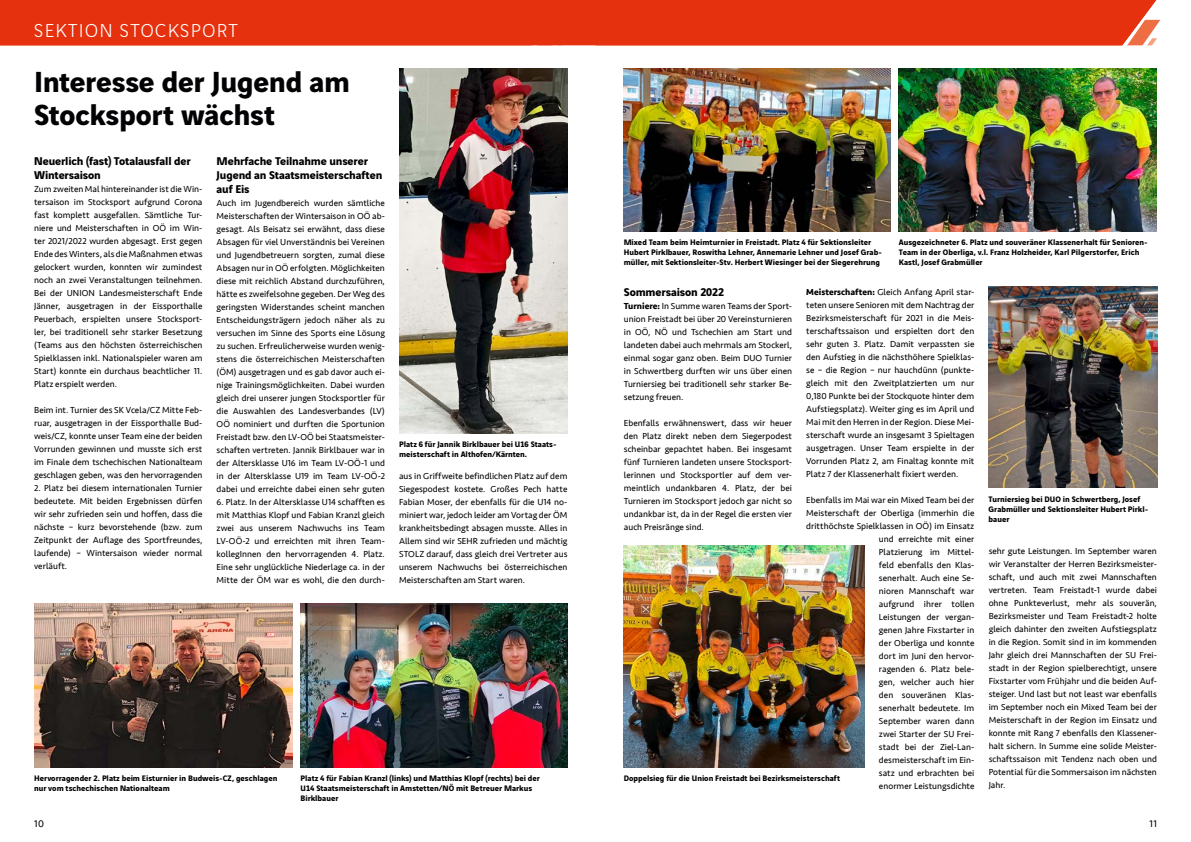
<style>
.page{position:relative;width:1191px;height:842px;background:#fff}
.page>*{position:absolute;margin:0;border:0;box-sizing:border-box;transform-origin:0 0}
.t1{font:700 31px/33px "Vinci Sans";letter-spacing:-.01em;color:#020103}
.t2{font:300 20px "Vinci Sans";letter-spacing:.07em;color:#fff}
.t3{font:700 12px/14px "Vinci Sans";letter-spacing:-.01em;color:#000}
.t4{font:10px "Seravek";color:#000}
.t5{font:9px/13px "Seravek";color:#000;text-align:justify}
.t6{font:700 8.5px/10px "Vinci Sans";color:#000}
.s1{font-weight:700}
</style>
<div class="page">
<div style="left:0;top:0;width:1156px;height:45px;background:#e6310e"></div>
<img style="left:34px;top:604px;width:258px;height:163px">
<img style="left:301px;top:604px;width:266px;height:163px">
<img style="left:399px;top:68px;width:168px;height:365px">
<img style="left:624px;top:68px;width:266px;height:163px">
<img style="left:988px;top:286px;width:169px;height:202px">
<img style="left:899px;top:68px;width:258px;height:163px">
<img style="left:623px;top:546px;width:241px;height:221px">
<h2 class="t2" style="left:34px;top:16px;width:205px">SEKTION STOCKSPORT</h2>
<h1 class="t1" style="left:34px;top:62px;width:317px">Interesse der Jugend am<br>Stocksport wächst</h1>
<h3 class="t3" style="left:34px;top:153px;width:158px">Neuerlich (fast) Totalausfall der<br>Wintersaison</h3>
<p class="t5" style="left:34px;top:182px;width:170px">Zum zweiten Mal hintereinander ist die Win&shy;tersaison im Stocksport aufgrund Corona fast komplett ausgefallen. Sämtliche Tur&shy;niere und Meisterschaften in OÖ im Win&shy;ter 2021/2022 wurden abgesagt. Erst gegen Ende des Winters, als die Maßnahmen etwas gelockert wurden, konnten wir zumindest noch an zwei Veranstaltungen teilnehmen.<br>Bei der UNION Landesmeisterschaft Ende Jänner, ausgetragen in der Eissporthalle Peuerbach, erspielten unsere Stocksport&shy;ler, bei traditionell sehr starker Besetzung (Teams aus den höchsten österreichischen Spielklassen inkl. Nationalspieler waren am Start) konnte ein durchaus beachtlicher 11.<br>Platz erspielt werden.</p>
<p class="t5" style="left:34px;top:403px;width:170px">Beim int. Turnier des SK Vcela/CZ Mitte Feb&shy;ruar, ausgetragen in der Eissporthalle Bud&shy;weis/CZ, konnte unser Team eine der beiden Vorrunden gewinnen und musste sich erst im Finale dem tschechischen Nationalteam geschlagen geben, was den hervorragenden</p>
<p class="t5" style="left:34px;top:481px;width:170px">2. Platz bei diesem internationalen Turnier bedeutete. Mit beiden Ergebnissen dürfen wir sehr zufrieden sein und hoffen, dass die nächste – kurz bevorstehende (bzw. zum Zeitpunkt der Auflage des Sportfreundes, laufende) – Wintersaison wieder normal verläuft.</p>
<h3 class="t3" style="left:217px;top:153px;width:167px">Mehrfache Teilnahme unserer<br>Jugend an Staatsmeisterschaften auf Eis</h3>
<p class="t5" style="left:217px;top:196px;width:170px">Auch im Jugendbereich wurden sämtliche Meisterschaften der Wintersaison in OÖ ab&shy;gesagt. Als Beisatz sei erwähnt, dass diese Absagen für viel Unverständnis bei Vereinen und Jugendbetreuern sorgten, zumal diese Absagen nur in OÖ erfolgten. Möglichkeiten diese mit reichlich Abstand durchzuführen, hätte es zweifelsohne gegeben. Der Weg des geringsten Widerstandes scheint manchen Entscheidungsträgern jedoch näher als zu versuchen im Sinne des Sports eine Lösung zu suchen. Erfreulicherweise wurden wenig&shy;stens die österreichischen Meisterschaften (ÖM) ausgetragen und es gab davor auch ei&shy;nige Trainingsmöglichkeiten. Dabei wurden gleich drei unserer jungen Stocksportler für die Auswahlen des Landesverbandes (LV)<br>OÖ nominiert und durften die Sportunion Freistadt bzw. den LV-OÖ bei Staatsmeister&shy;schaften vertreten. Jannik Birklbauer war in der Altersklasse U16 im Team LV-OÖ-1 und in der Altersklasse U19 im Team LV-OÖ-2 dabei und erreichte dabei einen sehr guten</p>
<p class="t5" style="left:217px;top:495px;width:170px">6. Platz. In der Altersklasse U14 schafften es mit Matthias Klopf und Fabian Kranzl gleich zwei aus unserem Nachwuchs ins Team LV-OÖ-2 und erreichten mit ihren Team&shy;kollegInnen den hervorragenden 4. Platz.<br>Eine sehr unglückliche Niederlage ca. in der Mitte der ÖM war es wohl, die den durch-</p>
<p class="t6" style="left:623px;top:236px;width:260px">Mixed Team beim Heimturnier in Freistadt. Platz 4 für Sektionsleiter<br>Hubert Pirklbauer, Roswitha Lehner, Annemarie Lehner und Josef Grab&shy;müller, mit Sektionsleiter-Stv. Herbert Wiesinger bei der Siegerehrung</p>
<p class="t6" style="left:899px;top:236px;width:250px">Ausgezeichneter 6. Platz und souveräner Klassenerhalt für Senioren-<br>Team in der Oberliga, v.l. Franz Holzheider, Karl Pilgerstorfer, Erich<br>Kastl, Josef Grabmüller</p>
<h3 class="t3" style="left:624px;top:283px;width:102px">Sommersaison 2022</h3>
<p class="t5" style="left:624px;top:299px;width:170px"><span class="s1">Turniere:</span> In Summe waren Teams der Sport&shy;union Freistadt bei über 20 Vereinsturnieren in OÖ, NÖ und Tschechien am Start und landeten dabei auch mehrmals am Stockerl, einmal sogar ganz oben. Beim DUO Turnier in Schwertberg durften wir uns über einen Turniersieg bei traditionell sehr starker Be&shy;setzung freuen.</p>
<p class="t5" style="left:624px;top:416px;width:170px">Ebenfalls erwähnenswert, dass wir heuer den Platz direkt neben dem Siegerpodest scheinbar gepachtet haben. Bei insgesamt fünf Turnieren landeten unsere Stocksport&shy;lerinnen und Stocksportler auf dem ver&shy;meintlich undankbaren 4. Platz, der bei Turnieren im Stocksport jedoch gar nicht so undankbar ist, da in der Regel die ersten vier auch Preisränge sind.</p>
<p class="t5" style="left:806px;top:285px;width:170px"><span class="s1">Meisterschaften:</span> Gleich Anfang April star&shy;teten unsere Senioren mit dem Nachtrag der Bezirksmeisterschaft für 2021 in die Meis&shy;terschaftssaison und erspielten dort den sehr guten 3. Platz. Damit verpassten sie den Aufstieg in die nächsthöhere Spielklas&shy;se – die Region – nur hauchdünn (punkte&shy;gleich mit den Zweitplatzierten um nur 0,180 Punkte bei der Stockquote hinter dem Aufstiegsplatz). Weiter ging es im April und Mai mit den Herren in der Region. Diese Mei&shy;sterschaft wurde an insgesamt 3 Spieltagen ausgetragen. Unser Team erspielte in der Vorrunden Platz 2, am Finaltag konnte mit Platz 7 der Klassenerhalt fixiert werden.</p>
<p class="t5" style="left:806px;top:493px;width:170px;text-align:right">Ebenfalls im Mai war ein Mixed Team bei der<br>Meisterschaft der Oberliga (immerhin die dritthöchste Spielklassen in OÖ) im Einsatz und erreichte mit einer<br>Platzierung im Mittel-<br>feld ebenfalls den Klas-<br>senerhalt. Auch eine Se-<br>nioren Mannschaft war<br>aufgrund ihrer tollen<br>Leistungen der vergan-<br>genen Jahre Fixstarter in<br>der Oberliga und konnte<br>dort im Juni den hervor-<br>ragenden 6. Platz bele-<br>gen, welcher auch hier<br>den souveränen Klas-<br>senerhalt bedeutete. Im<br>September waren dann<br>zwei Starter der SU Frei-<br>stadt bei der Ziel-Lan-<br>desmeisterschaft im Ein-<br>satz und erbrachten bei<br>enormer Leistungsdichte</p>
<p class="t6" style="left:399px;top:438px;width:159px">Platz 6 für Jannik Birklbauer bei U16 Staats&shy;meisterschaft in Althofen/Kärnten.</p>
<p class="t5" style="left:399px;top:469px;width:170px">aus in Griffweite befindlichen Platz auf dem Siegespodest kostete. Großes Pech hatte Fabian Moser, der ebenfalls für die U14 no&shy;miniert war, jedoch leider am Vortag der ÖM krankheitsbedingt absagen musste. Alles in Allem sind wir SEHR zufrieden und mächtig STOLZ darauf, dass gleich drei Vertreter aus unserem Nachwuchs bei österreichischen Meisterschaften am Start waren.</p>
<p class="t6" style="left:988px;top:494px;width:161px">Turniersieg bei DUO in Schwertberg, Josef<br>Grabmüller und Sektionsleiter Hubert Pirkl&shy;bauer</p>
<p class="t5" style="left:988px;top:544px;width:170px">sehr gute Leistungen. Im September waren wir Veranstalter der Herren Bezirksmeister&shy;schaft, und auch mit zwei Mannschaften vertreten. Team Freistadt-1 wurde dabei ohne Punkteverlust, mehr als souverän, Bezirksmeister und Team Freistadt-2 holte gleich dahinter den zweiten Aufstiegsplatz in die Region. Somit sind in im kommenden Jahr gleich drei Mannschaften der SU Frei&shy;stadt in der Region spielberechtigt, unsere Fixstarter vom Frühjahr und die beiden Auf&shy;steiger. Und last but not least war ebenfalls im September noch ein Mixed Team bei der Meisterschaft in der Region im Einsatz und konnte mit Rang 7 ebenfalls den Klassener&shy;halt sichern. In Summe eine solide Meister&shy;schaftssaison mit Tendenz nach oben und Potential für die Sommersaison im nächsten Jahr.</p>
<p class="t6" style="left:34px;top:772px;width:245px">Hervorragender 2. Platz beim Eisturnier in Budweis-CZ, geschlagen nur vom tschechischen Nationalteam</p>
<p class="t6" style="left:300px;top:772px;width:241px">Platz 4 für Fabian Kranzl (links) und Matthias Klopf (rechts) bei der<br>U14 Staatsmeisterschaft in Amstetten/NÖ mit Betreuer Markus<br>Birklbauer</p>
<p class="t6" style="left:623px;top:772px;width:218px">Doppelsieg für die Union Freistadt bei Bezirksmeisterschaft</p>
<p class="t4" style="left:34px;top:816px;width:11px">10</p>
<p class="t4" style="left:1149px;top:816px;width:9px">11</p>
</div>
